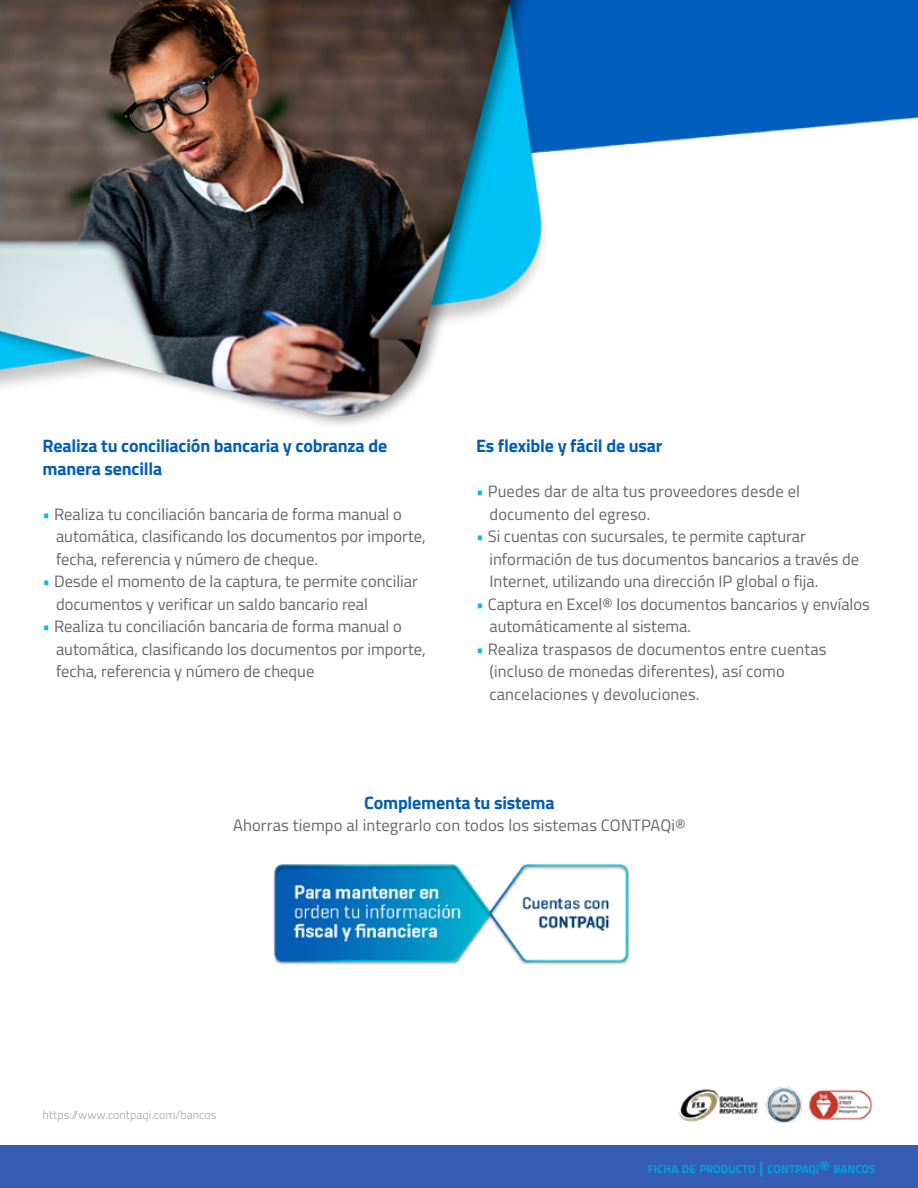
<style>
.page{position:relative;width:918px;height:1188px;background:#fff}
.page>*{position:absolute;margin:0;border:0;box-sizing:border-box;transform-origin:0 0}
.t1{font:700 18px/22.5px "Titillium Web";letter-spacing:-.01em;color:#005eb8}
.t2{font:16.5px/22.5px "Titillium Web";color:#666}
.t3{font:12px "Titillium Web";color:#b3b2b2}
.t4{font:700 11.55px "Titillium Web";color:#009fe3}
.s1{color:#05baed}
.s2{font-size:16.5px}
.s3{font-size:12.75px}
</style>
<div class="page">
<div style="left:0;top:1145px;width:918px;height:43px;background:#355db1"></div>
<img style="left:678px;top:1086px;width:194px;height:37px">
<img style="left:0;top:0;width:918px;height:426px">
<img style="left:273px;top:864px;width:356px;height:101px">
<p class="t1" style="left:43px;top:434px;width:346px">Realiza tu conciliación bancaria y cobranza de manera sencilla</p>
<p class="t2" style="left:56px;top:502px;width:371px;text-indent:-13px"><span class="s1">•</span> Realiza tu conciliación bancaria de forma manual o automática, clasificando los documentos por importe, fecha, referencia y número de cheque.</p>
<p class="t2" style="left:56px;top:569px;width:363px;text-indent:-13px"><span class="s1">•</span> Desde el momento de la captura, te permite conciliar documentos y verificar un saldo bancario real</p>
<p class="t2" style="left:56px;top:614px;width:371px;text-indent:-13px"><span class="s1">•</span> Realiza tu conciliación bancaria de forma manual o automática, clasificando los documentos por importe, fecha, referencia y número de cheque</p>
<p class="t1" style="left:476px;top:434px;width:188px">Es flexible y fácil de usar</p>
<p class="t2" style="left:490px;top:479px;width:312px;text-indent:-13px"><span class="s1">•</span> Puedes dar de alta tus proveedores desde el documento del egreso.</p>
<p class="t2" style="left:490px;top:524px;width:371px;text-indent:-13px"><span class="s1">•</span> Si cuentas con sucursales, te permite capturar información de tus documentos bancarios a través de<br>Internet, utilizando una dirección IP global o fija.</p>
<p class="t2" style="left:490px;top:592px;width:382px;text-indent:-13px"><span class="s1">•</span> Captura en Excel® los documentos bancarios y envíalos automáticamente al sistema.</p>
<p class="t2" style="left:490px;top:637px;width:339px;text-indent:-13px"><span class="s1">•</span> Realiza traspasos de documentos entre cuentas (incluso de monedas diferentes), así como cancelaciones y devoluciones.</p>
<p class="t1" style="left:364px;top:790px;width:192px">Complementa tu sistema</p>
<p class="t2" style="left:233px;top:814px;width:454px">Ahorras tiempo al integrarlo con todos los sistemas CONTPAQi®</p>
<p class="t3" style="left:43px;top:1106px;width:175px">https://www.contpaqi.com/bancos</p>
<p class="t4" style="left:648px;top:1160px;width:229px">FICHA DE PRODUCTO <span class="s2">|</span> CONTPAQ<span class="s3">i</span><span class="s2">®</span> BANCOS</p>
</div>
